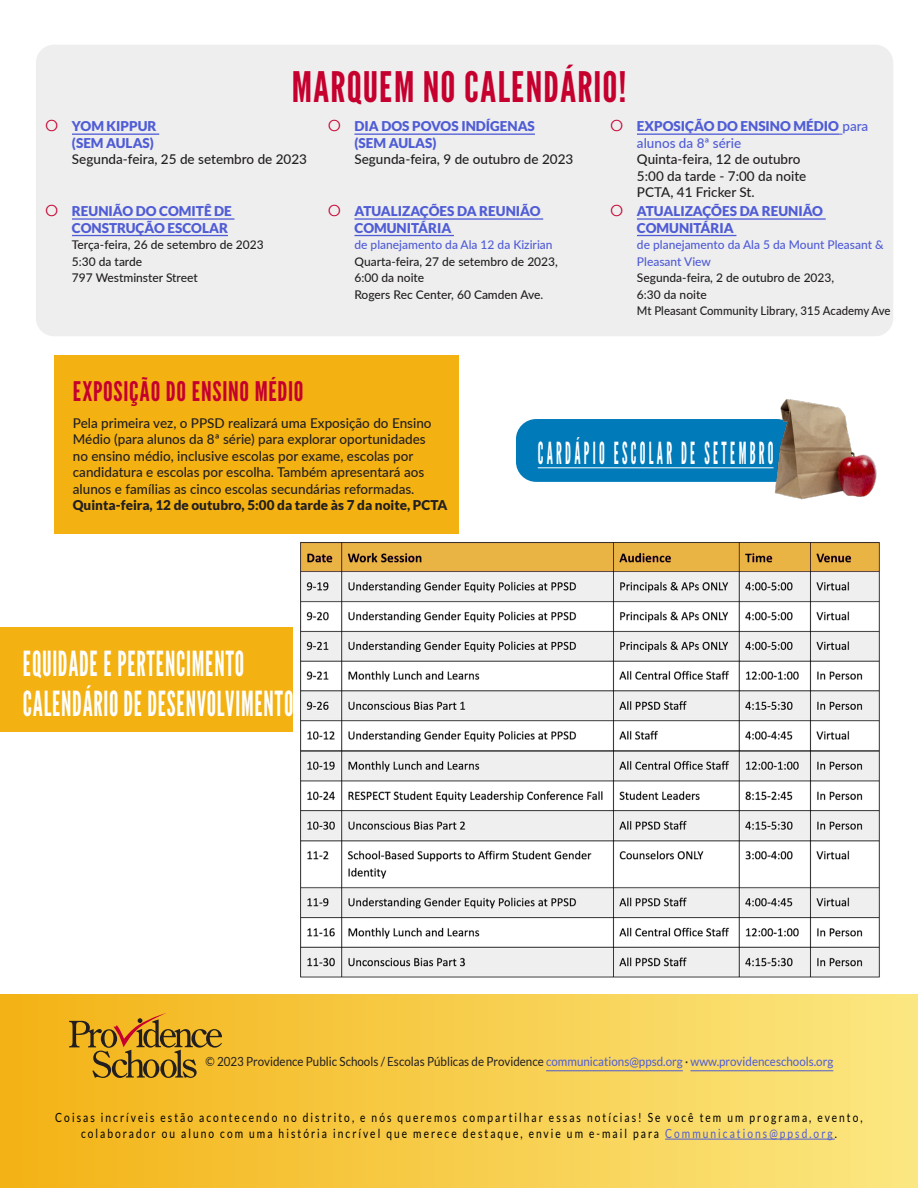
<style>
.page{position:relative;width:918px;height:1188px;background:#fff}
.page>*{position:absolute;margin:0;border:0;box-sizing:border-box;transform-origin:0 0}
.League_Gothic_24pt_B{font:42px "League Gothic";letter-spacing:.025em;color:#c5002e}
.t1{font:34.5px "League Gothic";letter-spacing:.025em;color:#fff;scale:.76 1}
.League_Gothic_32pt_B{font:30.3px "League Gothic";letter-spacing:.2em;color:#fff;scale:.53 1}
.Lato_Light_8pt_Black{font:27px "League Gothic";letter-spacing:.025em;color:#c5002e}
.Lato_Light_8pt_Black-2{font:500 13.5px/16.5px "Lato";color:#231f20}
.t2{font:900 13.5px/16.5px "Lato";color:#4f5cd6}
.League_Gothic_18pt_W{font:12.6px "Lato";letter-spacing:.2em;color:#000;scale:.81 1}
.Lato_Light_10pt_Whit{font:12.6px "Lato";color:#231f20;scale:.92 1}
.t3{font:500 12px/16.5px "Lato";color:#231f20}
.s1{font-weight:900;color:#4f5cd6}
.s2{font-weight:500;color:#231f20}
.s3{color:#4f5cd6}
.s4{font-weight:900}
</style>
<div class="page">
<div style="left:54px;top:355px;width:405px;height:179px;background:#f3b112"></div>
<div style="left:0;top:995px;width:918px;height:193px;background:linear-gradient(to right,#f3b214,#fbe782)"></div>
<svg style="left:69px;top:1013px;width:153px;height:65px;background:#c99724"></svg>
<hr style="left:665px;top:1139px;width:170px;height:1px;background:#4f5cd6">
<hr style="left:546px;top:1070px;width:137px;height:1px;background:#4f5cd6">
<hr style="left:690px;top:1070px;width:143px;height:1px;background:#4f5cd6">
<div style="left:0;top:627px;width:722px;height:105px;background:#f3b112"></div>
<img style="left:293px;top:542px;width:587px;height:436px">
<div style="left:36px;top:45px;width:857px;height:291px;background:#eee;border-radius:18px"></div>
<div style="left:516px;top:419px;width:281px;height:63px;background:#007ab9;border-radius:20px"></div>
<hr style="left:538px;top:467px;width:236px;height:1px;background:#fff">
<img style="left:762px;top:399px;width:115px;height:101px">
<hr style="left:72px;top:134px;width:87px;height:1px;background:#4f5cd6">
<hr style="left:354px;top:134px;width:181px;height:1px;background:#4f5cd6">
<hr style="left:637px;top:134px;width:202px;height:1px;background:#4f5cd6">
<hr style="left:72px;top:218px;width:163px;height:2px;background:#4f5cd6">
<hr style="left:72px;top:235px;width:156px;height:1px;background:#4f5cd6">
<hr style="left:354px;top:218px;width:189px;height:2px;background:#4f5cd6">
<hr style="left:354px;top:235px;width:100px;height:1px;background:#4f5cd6">
<hr style="left:637px;top:218px;width:189px;height:2px;background:#4f5cd6">
<hr style="left:637px;top:235px;width:99px;height:1px;background:#4f5cd6">
<p class="League_Gothic_24pt_B" style="left:292px;top:58px;width:336px">MARQUEM NO CALENDÁRIO!</p>
<p class="Lato_Light_8pt_Black-2" style="left:72px;top:117px;width:237px"><span class="s1">YOM KIPPUR<br>(SEM AULAS)<br></span>Segunda-feira, 25 de setembro de 2023</p>
<p class="t2" style="left:354px;top:118px;width:220px">DIA DOS POVOS INDÍGENAS<br>(SEM AULAS)<br><span class="s2">Segunda-feira, 9 de outubro de 2023</span></p>
<p class="Lato_Light_8pt_Black-2" style="left:637px;top:117px;width:233px"><span class="s1">EXPOSIÇÃO DO ENSINO MÉDIO</span> <span class="s3">para alunos da 8ª série<br></span>Quinta-feira, 12 de outubro<br>5:00 da tarde - 7:00 da noite<br>PCTA, 41 Fricker St.</p>
<p class="t2" style="left:72px;top:203px;width:161px">REUNIÃO DO COMITÊ DE<br>CONSTRUÇÃO ESCOLAR</p>
<p class="t3" style="left:72px;top:236px;width:193px">Terça-feira, 26 de setembro de 2023<br>5:30 da tarde<br>797 Westminster Street</p>
<p class="t2" style="left:354px;top:203px;width:188px">ATUALIZAÇÕES DA REUNIÃO<br>COMUNITÁRIA</p>
<p class="t3" style="left:354px;top:236px;width:205px"><span class="s3">de planejamento da Ala 12 da Kizirian<br></span>Quarta-feira, 27 de setembro de 2023,<br>6:00 da noite<br>Rogers Rec Center, 60 Camden Ave.</p>
<p class="t2" style="left:637px;top:203px;width:188px">ATUALIZAÇÕES DA REUNIÃO<br>COMUNITÁRIA</p>
<p class="t3" style="left:637px;top:236px;width:255px"><span class="s3">de planejamento da Ala 5 da Mount Pleasant &amp;<br>Pleasant View<br></span>Segunda-feira, 2 de outubro de 2023,<br>6:30 da noite<br>Mt Pleasant Community Library, 315 Academy Ave</p>
<p class="Lato_Light_8pt_Black" style="left:73px;top:373px;width:232px">EXPOSIÇÃO DO ENSINO MÉDIO</p>
<p class="Lato_Light_8pt_Black-2" style="left:73px;top:414px;width:376px">Pela primeira vez, o PPSD realizará uma Exposição do Ensino Médio (para alunos da 8ª série) para explorar oportunidades<br>no ensino médio, inclusive escolas por exame, escolas por candidatura e escolas por escolha. Também apresentará aos alunos e famílias as cinco escolas secundárias reformadas.<br><span class="s4">Quinta-feira, 12 de outubro, 5:00 da tarde às 7 da noite, PCTA</span></p>
<p class="t1" style="left:23px;top:640px;width:293px">EQUIDADE E PERTENCIMENTO</p>
<p class="t1" style="left:23px;top:680px;width:358px">CALENDÁRIO DE DESENVOLVIMENTO</p>
<p class="League_Gothic_32pt_B" style="left:538px;top:432px;width:446px">CARDÁPIO ESCOLAR DE SETEMBRO</p>
<p class="Lato_Light_10pt_Whit" style="left:206px;top:1055px;width:684px">© 2023 Providence Public Schools / Escolas Públicas de Providence <span class="s3">communications@ppsd.org</span> · <span class="s3">www.providenceschools.org</span></p>
<p class="League_Gothic_18pt_W" style="left:55px;top:1110px;width:998px">Coisas incríveis estão acontecendo no distrito, e nós queremos compartilhar essas notícias! Se você tem um programa, evento,</p>
<p class="League_Gothic_18pt_W" style="left:81px;top:1126px;width:935px">colaborador ou aluno com uma história incrível que merece destaque, envie um e-mail para <span class="s3">Communications@ppsd.org</span>.</p>
</div>
